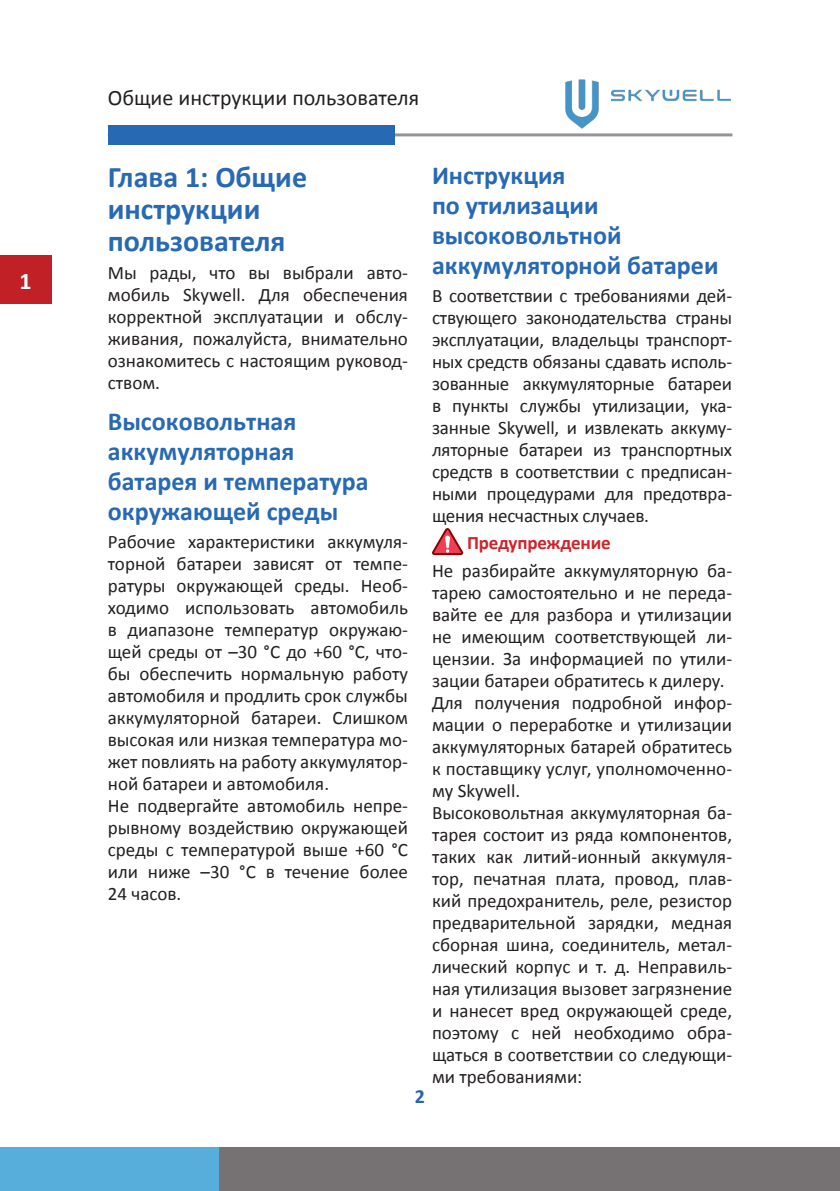
<style>
.page{position:relative;width:840px;height:1191px;background:#fff}
.page>*{position:absolute;margin:0;border:0;box-sizing:border-box;transform-origin:0 0}
.Глава{font:700 30px/32px "Calibri";color:#2869b3}
.Позаголовок_синий{font:700 26px/30px "Calibri";color:#2869b3}
.t1{font:700 24px "Calibri";color:#fff}
.t2{font:22px "Calibri";color:#231f20}
.t3{font:700 20px "Calibri";color:#2665b0}
.text{font:19px/22px "Calibri";color:#231f20;text-align:justify}
.text-2{font:700 19px "Calibri";letter-spacing:-.01em;color:#d1232a}
</style>
<div class="page">
<div style="left:0;top:255px;width:51px;height:49px;background:#c02026"></div>
<hr style="left:108px;top:133px;width:624px;height:3px;background:#939598">
<div style="left:108px;top:125px;width:286px;height:19px;background:#2869b3"></div>
<div style="left:0;top:1147px;width:219px;height:44px;background:#57aedb"></div>
<div style="left:219px;top:1147px;width:620px;height:44px;background:#767172"></div>
<img style="left:565px;top:79px;width:166px;height:50px">
<div style="left:607px;top:106px;width:112px;height:18px;background:#fff"></div>
<svg style="left:432px;top:528px;width:32px;height:28px"></svg>
<p class="t1" style="left:19px;top:265px;width:14px">1</p>
<p class="t2" style="left:108px;top:84px;width:312px">Общие инструкции пользователя</p>
<p class="Глава" style="left:108px;top:161px;width:201px">Глава 1: Общие инструкции пользователя</p>
<p class="text" style="left:108px;top:261px;width:301px">Мы рады, что вы выбрали авто&shy;мобиль Skywell. Для обеспечения корректной эксплуатации и обслу&shy;живания, пожалуйста, внимательно ознакомитесь с настоящим руковод&shy;ством.</p>
<p class="Позаголовок_синий" style="left:108px;top:406px;width:262px">Высоковольтная аккумуляторная батарея и температура окружающей среды</p>
<p class="text" style="left:108px;top:530px;width:301px">Рабочие характеристики аккумуля&shy;торной батареи зависят от темпе&shy;ратуры окружающей среды. Необ&shy;ходимо использовать автомобиль в диапазоне температур окружаю&shy;щей среды от –30 °C до +60 °C, что&shy;бы обеспечить нормальную работу автомобиля и продлить срок службы аккумуляторной батареи. Слишком высокая или низкая температура мо&shy;жет повлиять на работу аккумулятор&shy;ной батареи и автомобиля.</p>
<p class="text" style="left:108px;top:794px;width:301px">Не подвергайте автомобиль непре&shy;рывному воздействию окружающей среды с температурой выше +60 °C или ниже –30 °C в течение более 24 часов.</p>
<p class="Позаголовок_синий" style="left:432px;top:160px;width:288px">Инструкция<br>по утилизации высоковольтной аккумуляторной батареи</p>
<p class="text" style="left:432px;top:284px;width:301px">В соответствии с требованиями дей&shy;ствующего законодательства страны эксплуатации, владельцы транспорт&shy;ных средств обязаны сдавать исполь&shy;зованные аккумуляторные батареи в пункты службы утилизации, ука&shy;занные Skywell, и извлекать аккуму&shy;ляторные батареи из транспортных средств в соответствии с предписан&shy;ными процедурами для предотвра&shy;щения несчастных случаев.</p>
<p class="text-2" style="left:467px;top:531px;width:145px">Предупреждение</p>
<p class="text" style="left:432px;top:560px;width:301px">Не разбирайте аккумуляторную ба&shy;тарею самостоятельно и не переда&shy;вайте ее для разбора и утилизации не имеющим соответствующей ли&shy;цензии. За информацией по утили&shy;зации батареи обратитесь к дилеру.</p>
<p class="text" style="left:432px;top:692px;width:301px">Для получения подробной инфор&shy;мации о переработке и утилизации аккумуляторных батарей обратитесь к поставщику услуг, уполномоченно&shy;му Skywell.</p>
<p class="text" style="left:432px;top:802px;width:301px">Высоковольтная аккумуляторная ба&shy;тарея состоит из ряда компонентов, таких как литий-ионный аккумуля&shy;тор, печатная плата, провод, плав&shy;кий предохранитель, реле, резистор предварительной зарядки, медная сборная шина, соединитель, метал&shy;лический корпус и т. д. Неправиль&shy;ная утилизация вызовет загрязнение и нанесет вред окружающей среде, поэтому с ней необходимо обра&shy;щаться в соответствии со следующи&shy;ми требованиями:</p>
<p class="t3" style="left:414px;top:1083px;width:12px">2</p>
</div>
